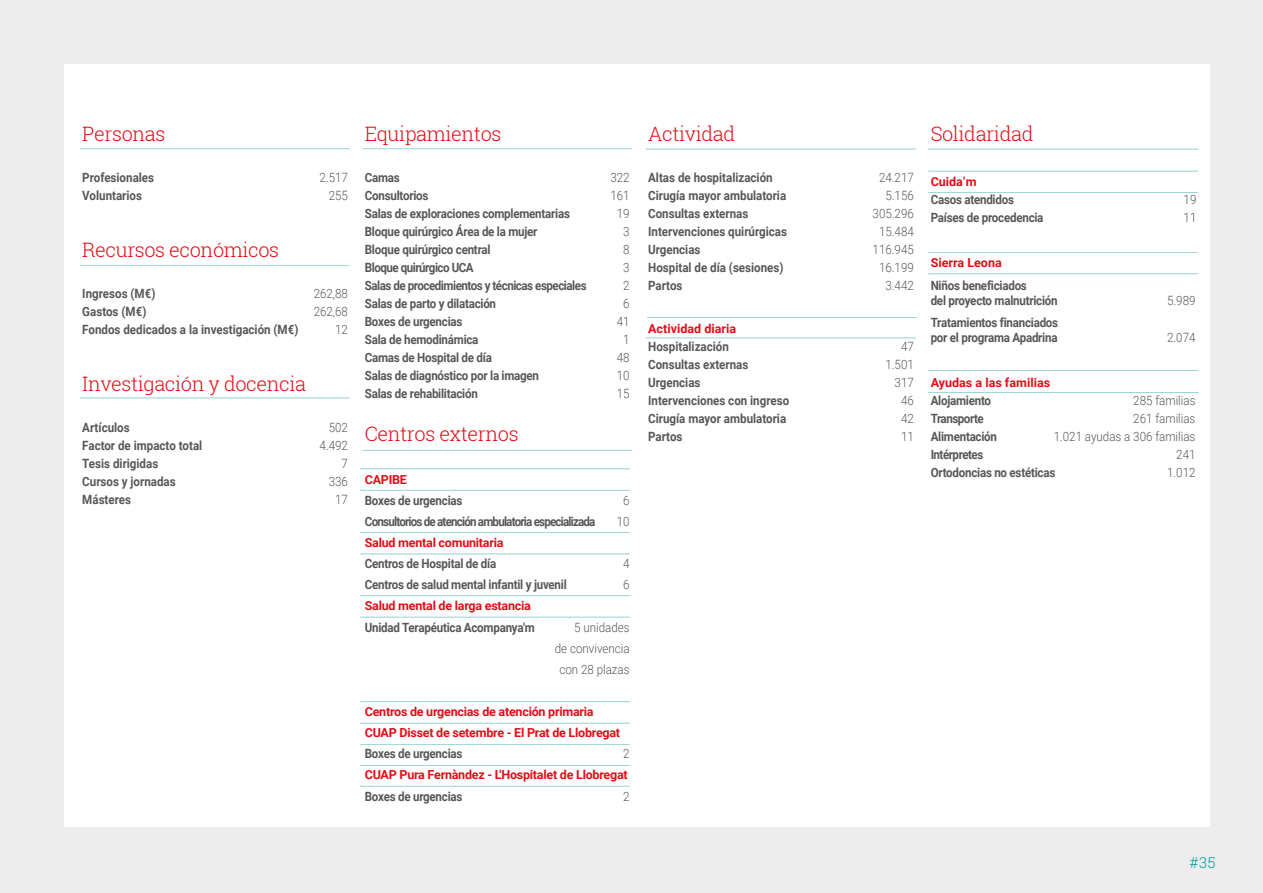
<style>
.page{position:relative;width:1263px;height:893px;background:#ededed}
.page>*{position:absolute;margin:0;border:0;box-sizing:border-box;transform-origin:0 0}
.t1{font:300 19.95px "Roboto Slab";letter-spacing:-.02em;color:#e20e18}
.t2{font:300 15px "Roboto Slab";color:#009a96}
.t3{font:700 12.75px/14.9px "Roboto";letter-spacing:-.02em;color:#575756;scale:.91 1}
.t4{font:700 12.75px "Roboto";color:#575756;scale:.91 1}
.t5{font:300 12.75px/21.1px "Roboto";color:#575756;text-align:right;scale:.91 1}
.t6{font:700 12.75px "Roboto";letter-spacing:-.04em;color:#575756;scale:.91 1}
.t7{font:700 12.75px "Roboto";letter-spacing:-.07em;color:#575756;scale:.91 1}
.t8{font:700 12.45px/21.1px "Roboto";letter-spacing:-.02em;color:#e20e18}
.t9{font:700 12.45px "Roboto";color:#e20e18}
</style>
<div class="page">
<div style="left:64px;top:64px;width:1146px;height:762px;background:#fff"></div>
<hr style="left:80px;top:148px;width:270px;height:1px;background:#069a93">
<hr style="left:80px;top:265px;width:270px;height:1px;background:#069a93">
<hr style="left:80px;top:398px;width:270px;height:1px;background:#069a93">
<hr style="left:362px;top:148px;width:270px;height:1px;background:#069a93">
<hr style="left:362px;top:450px;width:270px;height:1px;background:#069a93">
<hr style="left:360px;top:490px;width:270px;height:1px;background:#069a93">
<hr style="left:360px;top:468px;width:270px;height:1px;background:#069a93">
<hr style="left:360px;top:554px;width:270px;height:1px;background:#069a93">
<hr style="left:360px;top:532px;width:270px;height:1px;background:#069a93">
<hr style="left:360px;top:617px;width:270px;height:1px;background:#069a93">
<hr style="left:360px;top:595px;width:270px;height:1px;background:#069a93">
<hr style="left:360px;top:723px;width:270px;height:1px;background:#069a93">
<hr style="left:360px;top:701px;width:270px;height:1px;background:#069a93">
<hr style="left:360px;top:744px;width:270px;height:1px;background:#069a93">
<hr style="left:360px;top:765px;width:270px;height:1px;background:#069a93">
<hr style="left:360px;top:786px;width:270px;height:1px;background:#069a93">
<hr style="left:646px;top:149px;width:270px;height:1px;background:#069a93">
<hr style="left:646px;top:338px;width:270px;height:1px;background:#069a93">
<hr style="left:928px;top:149px;width:270px;height:1px;background:#069a93">
<hr style="left:928px;top:192px;width:270px;height:1px;background:#069a93">
<hr style="left:928px;top:171px;width:270px;height:1px;background:#069a93">
<hr style="left:928px;top:252px;width:270px;height:1px;background:#069a93">
<hr style="left:928px;top:370px;width:270px;height:1px;background:#069a93">
<hr style="left:647px;top:317px;width:270px;height:1px;background:#069a93">
<hr style="left:928px;top:274px;width:270px;height:1px;background:#069a93">
<hr style="left:928px;top:392px;width:270px;height:1px;background:#069a93">
<h1 class="t1" style="left:82px;top:120px;width:85px">Personas</h1>
<p class="t4" style="left:82px;top:168px;width:80px">Profesionales</p>
<p class="t5" style="left:320px;top:166px;width:33px">2.517</p>
<p class="t4" style="left:82px;top:186px;width:67px">Voluntarios</p>
<p class="t5" style="left:329px;top:184px;width:23px">255</p>
<h1 class="t1" style="left:82px;top:236px;width:198px">Recursos económicos</h1>
<p class="t4" style="left:82px;top:284px;width:82px">Ingresos (M€)</p>
<p class="t5" style="left:314px;top:282px;width:39px">262,88</p>
<p class="t3" style="left:82px;top:303px;width:72px">Gastos (M€)</p>
<p class="t5" style="left:314px;top:300px;width:39px">262,68</p>
<p class="t4" style="left:82px;top:320px;width:239px">Fondos dedicados a la investigación (M€)</p>
<p class="t5" style="left:335px;top:318px;width:16px">12</p>
<h1 class="t1" style="left:82px;top:370px;width:225px">Investigación y docencia</h1>
<p class="t4" style="left:82px;top:418px;width:54px">Artículos</p>
<p class="t5" style="left:329px;top:416px;width:23px">502</p>
<p class="t4" style="left:82px;top:436px;width:133px">Factor de impacto total</p>
<p class="t5" style="left:320px;top:434px;width:33px">4.492</p>
<p class="t4" style="left:82px;top:454px;width:85px">Tesis dirigidas</p>
<p class="t5" style="left:342px;top:452px;width:9px">7</p>
<p class="t4" style="left:82px;top:472px;width:104px">Cursos y jornadas</p>
<p class="t5" style="left:329px;top:470px;width:23px">336</p>
<p class="t4" style="left:82px;top:490px;width:55px">Másteres</p>
<p class="t5" style="left:335px;top:488px;width:16px">17</p>
<h1 class="t1" style="left:365px;top:120px;width:138px">Equipamientos</h1>
<p class="t3" style="left:365px;top:169px;width:40px">Camas</p>
<p class="t5" style="left:610px;top:166px;width:23px">322</p>
<p class="t3" style="left:365px;top:187px;width:71px">Consultorios</p>
<p class="t5" style="left:610px;top:184px;width:23px">161</p>
<p class="t3" style="left:365px;top:205px;width:227px">Salas de exploraciones complementarias</p>
<p class="t5" style="left:617px;top:202px;width:16px">19</p>
<p class="t3" style="left:365px;top:223px;width:191px">Bloque quirúrgico Área de la mujer</p>
<p class="t5" style="left:623px;top:220px;width:9px">3</p>
<p class="t3" style="left:365px;top:241px;width:140px">Bloque quirúrgico central</p>
<p class="t5" style="left:623px;top:238px;width:9px">8</p>
<p class="t6" style="left:365px;top:258px;width:121px">Bloque quirúrgico UCA</p>
<p class="t5" style="left:623px;top:256px;width:9px">3</p>
<p class="t6" style="left:365px;top:276px;width:245px">Salas de procedimientos y técnicas especiales</p>
<p class="t5" style="left:623px;top:274px;width:9px">2</p>
<p class="t3" style="left:365px;top:295px;width:146px">Salas de parto y dilatación</p>
<p class="t5" style="left:623px;top:292px;width:9px">6</p>
<p class="t3" style="left:365px;top:313px;width:109px">Boxes de urgencias</p>
<p class="t5" style="left:617px;top:310px;width:16px">41</p>
<p class="t3" style="left:365px;top:331px;width:126px">Sala de hemodinámica</p>
<p class="t5" style="left:623px;top:328px;width:9px">1</p>
<p class="t3" style="left:365px;top:349px;width:141px">Camas de Hospital de día</p>
<p class="t5" style="left:617px;top:346px;width:16px">48</p>
<p class="t3" style="left:365px;top:367px;width:193px">Salas de diagnóstico por la imagen</p>
<p class="t5" style="left:617px;top:364px;width:16px">10</p>
<p class="t3" style="left:365px;top:385px;width:126px">Salas de rehabilitación</p>
<p class="t5" style="left:617px;top:382px;width:16px">15</p>
<h1 class="t1" style="left:365px;top:420px;width:155px">Centros externos</h1>
<p class="t8" style="left:365px;top:468px;width:44px">CAPIBE</p>
<p class="t3" style="left:365px;top:492px;width:109px">Boxes de urgencias</p>
<p class="t5" style="left:623px;top:489px;width:9px">6</p>
<p class="t7" style="left:365px;top:512px;width:255px">Consultorios de atención ambulatoria especializada</p>
<p class="t5" style="left:617px;top:510px;width:16px">10</p>
<p class="t8" style="left:365px;top:531px;width:140px">Salud mental comunitaria</p>
<p class="t3" style="left:365px;top:556px;width:146px">Centros de Hospital de día</p>
<p class="t5" style="left:623px;top:552px;width:9px">4</p>
<p class="t3" style="left:365px;top:577px;width:223px">Centros de salud mental infantil y juvenil</p>
<p class="t5" style="left:623px;top:574px;width:9px">6</p>
<p class="t8" style="left:365px;top:595px;width:168px">Salud mental de larga estancia</p>
<p class="t3" style="left:365px;top:619px;width:188px">Unidad Terapéutica Acompanya'm</p>
<p class="t5" style="left:555px;top:616px;width:84px">5 unidades<br>de convivencia con 28 plazas</p>
<p class="t8" style="left:365px;top:701px;width:257px">Centros de urgencias de atención primaria<br>CUAP Disset de setembre - El Prat de Llobregat</p>
<p class="t3" style="left:365px;top:746px;width:109px">Boxes de urgencias</p>
<p class="t5" style="left:623px;top:743px;width:9px">2</p>
<p class="t8" style="left:365px;top:764px;width:264px">CUAP Pura Fernàndez - L'Hospitalet de Llobregat</p>
<p class="t3" style="left:365px;top:788px;width:109px">Boxes de urgencias</p>
<p class="t5" style="left:623px;top:785px;width:9px">2</p>
<h1 class="t1" style="left:648px;top:121px;width:89px">Actividad</h1>
<p class="t4" style="left:648px;top:168px;width:138px">Altas de hospitalización</p>
<p class="t5" style="left:879px;top:166px;width:40px">24.217</p>
<p class="t4" style="left:648px;top:186px;width:153px">Cirugía mayor ambulatoria</p>
<p class="t5" style="left:885px;top:184px;width:33px">5.156</p>
<p class="t4" style="left:648px;top:204px;width:112px">Consultas externas</p>
<p class="t5" style="left:873px;top:202px;width:47px">305.296</p>
<p class="t4" style="left:648px;top:222px;width:154px">Intervenciones quirúrgicas</p>
<p class="t5" style="left:879px;top:220px;width:40px">15.484</p>
<p class="t4" style="left:648px;top:240px;width:59px">Urgencias</p>
<p class="t5" style="left:873px;top:238px;width:47px">116.945</p>
<p class="t4" style="left:648px;top:258px;width:150px">Hospital de día (sesiones)</p>
<p class="t5" style="left:879px;top:256px;width:40px">16.199</p>
<p class="t3" style="left:648px;top:278px;width:39px">Partos</p>
<p class="t5" style="left:885px;top:274px;width:33px">3.442</p>
<p class="t9" style="left:648px;top:320px;width:89px">Actividad diaria</p>
<p class="t4" style="left:648px;top:337px;width:90px">Hospitalización</p>
<p class="t5" style="left:901px;top:335px;width:16px">47</p>
<p class="t4" style="left:648px;top:355px;width:112px">Consultas externas</p>
<p class="t5" style="left:885px;top:353px;width:33px">1.501</p>
<p class="t4" style="left:648px;top:373px;width:59px">Urgencias</p>
<p class="t5" style="left:895px;top:371px;width:23px">317</p>
<p class="t4" style="left:648px;top:391px;width:157px">Intervenciones con ingreso</p>
<p class="t5" style="left:901px;top:389px;width:16px">46</p>
<p class="t4" style="left:648px;top:409px;width:153px">Cirugía mayor ambulatoria</p>
<p class="t5" style="left:901px;top:407px;width:16px">42</p>
<p class="t3" style="left:648px;top:428px;width:39px">Partos</p>
<p class="t5" style="left:901px;top:425px;width:16px">11</p>
<h1 class="t1" style="left:931px;top:121px;width:104px">Solidaridad</h1>
<p class="t8" style="left:931px;top:171px;width:47px">Cuida’m</p>
<p class="t3" style="left:931px;top:192px;width:93px">Casos atendidos</p>
<p class="t5" style="left:1183px;top:189px;width:16px">19</p>
<p class="t3" style="left:931px;top:210px;width:125px">Países de procedencia</p>
<p class="t5" style="left:1183px;top:207px;width:16px">11</p>
<p class="t9" style="left:931px;top:254px;width:73px">Sierra Leona</p>
<p class="t3" style="left:931px;top:277px;width:141px">Niños beneficiados<br>del proyecto malnutrición</p>
<p class="t5" style="left:1167px;top:289px;width:33px">5.989</p>
<p class="t3" style="left:931px;top:315px;width:142px">Tratamientos financiados por el programa Apadrina</p>
<p class="t5" style="left:1167px;top:327px;width:33px">2.074</p>
<p class="t9" style="left:931px;top:374px;width:121px">Ayudas a las familias</p>
<p class="t3" style="left:931px;top:393px;width:68px">Alojamiento</p>
<p class="t5" style="left:1133px;top:390px;width:70px">285 familias</p>
<p class="t6" style="left:931px;top:410px;width:60px">Transporte</p>
<p class="t5" style="left:1133px;top:408px;width:70px">261 familias</p>
<p class="t3" style="left:931px;top:429px;width:74px">Alimentación</p>
<p class="t5" style="left:1054px;top:426px;width:157px">1.021 ayudas a 306 familias</p>
<p class="t6" style="left:931px;top:446px;width:59px">Intérpretes</p>
<p class="t5" style="left:1176px;top:444px;width:23px">241</p>
<p class="t3" style="left:931px;top:465px;width:138px">Ortodoncias no estéticas</p>
<p class="t5" style="left:1167px;top:462px;width:33px">1.012</p>
<p class="t2" style="left:1189px;top:853px;width:28px">#35</p>
</div>
